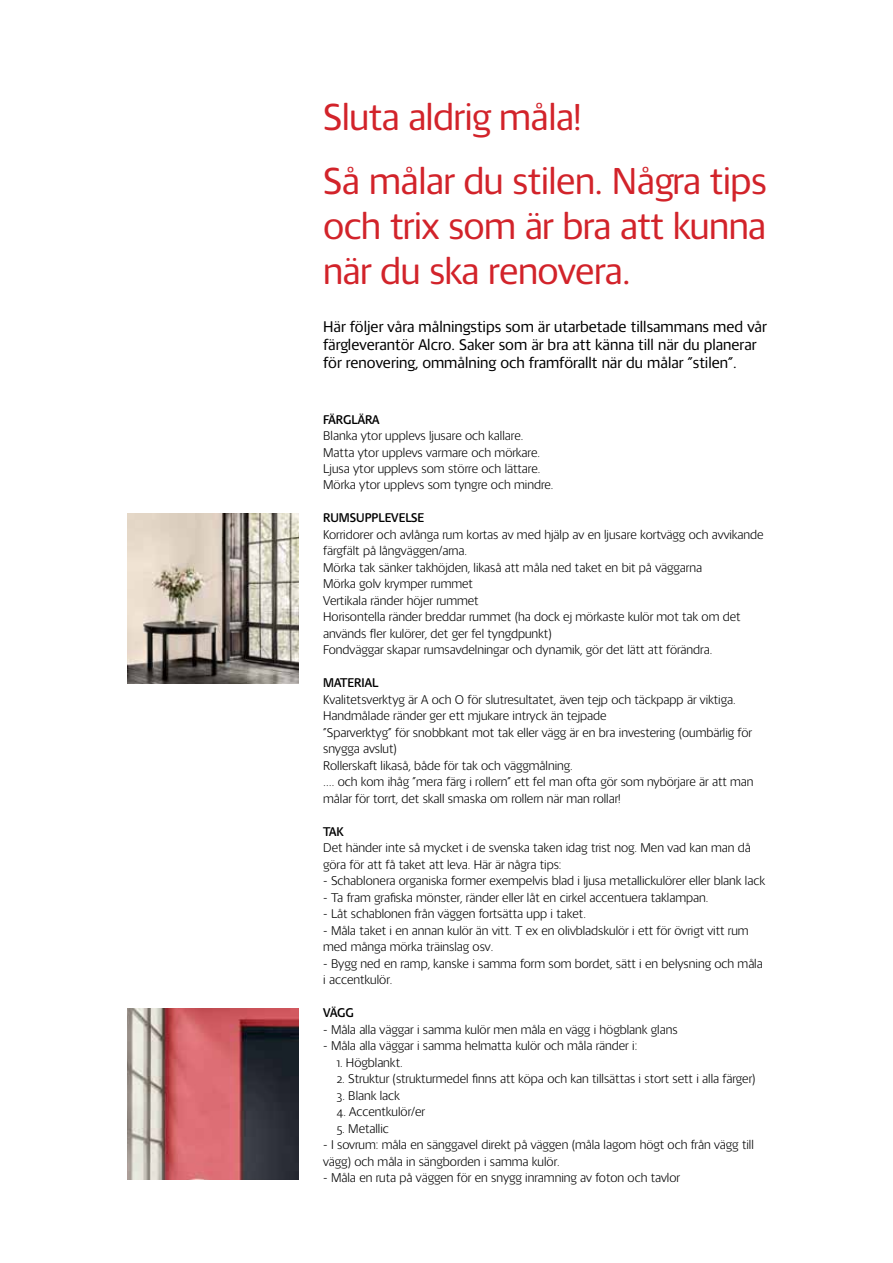
<style>
.page{position:relative;width:893px;height:1263px;background:#fff}
.page>*{position:absolute;margin:0;border:0;box-sizing:border-box;transform-origin:0 0}
.t1{font:39.9px/63.9px "Alcro Sans";letter-spacing:-.015em;color:#d2232a}
.t2{font:16.5px/18px "Alcro Sans";color:#000}
.t3{font:300 13.5px/16.5px "Alcro Sans";color:#000}
.t4{font:500 13.5px "Alcro Sans";color:#000}
</style>
<div class="page">
<img style="left:128px;top:513px;width:170px;height:171px">
<img style="left:128px;top:1009px;width:170px;height:170px">
<h1 class="t1" style="left:323px;top:85px;width:445px">Sluta aldrig måla!<br>Så målar du stilen. Några tips</h1>
<h1 class="t1" style="left:323px;top:204px;width:444px;line-height:45.3px">och trix som är bra att kunna när du ska renovera.</h1>
<p class="t2" style="left:323px;top:318px;width:445px">Här följer våra målningstips som är utarbetade tillsammans med vår färgleverantör Alcro. Saker som är bra att känna till när du planerar för renovering, ommålning och framförallt när du målar ”stilen”.</p>
<p class="t4" style="left:323px;top:412px;width:58px">FÄRGLÄRA</p>
<p class="t3" style="left:323px;top:427px;width:232px">Blanka ytor upplevs ljusare och kallare.<br>Matta ytor upplevs varmare och mörkare.<br>Ljusa ytor upplevs som större och lättare.<br>Mörka ytor upplevs som tyngre och mindre.</p>
<p class="t4" style="left:323px;top:511px;width:102px">RUMSUPPLEVELSE</p>
<p class="t3" style="left:323px;top:526px;width:442px">Korridorer och avlånga rum kortas av med hjälp av en ljusare kortvägg och avvikande färgfält på långväggen/arna.<br>Mörka tak sänker takhöjden, likaså att måla ned taket en bit på väggarna<br>Mörka golv krymper rummet<br>Vertikala ränder höjer rummet<br>Horisontella ränder breddar rummet (ha dock ej mörkaste kulör mot tak om det används fler kulörer, det ger fel tyngdpunkt)<br>Fondväggar skapar rumsavdelningar och dynamik, gör det lätt att förändra.</p>
<p class="t4" style="left:323px;top:676px;width:57px">MATERIAL</p>
<p class="t3" style="left:323px;top:691px;width:432px">Kvalitetsverktyg är A och O för slutresultatet, även tejp och täckpapp är viktiga.<br>Handmålade ränder ger ett mjukare intryck än tejpade<br>”Sparverktyg” för snobbkant mot tak eller vägg är en bra investering (oumbärlig för snygga avslut)<br>Rollerskaft likaså, både för tak och väggmålning.<br>…. och kom ihåg ”mera färg i rollern” ett fel man ofta gör som nybörjare är att man målar för torrt, det skall smaska om rollern när man rollar!</p>
<p class="t4" style="left:323px;top:825px;width:22px">TAK</p>
<p class="t3" style="left:323px;top:840px;width:429px">Det händer inte så mycket i de svenska taken idag trist nog. Men vad kan man då göra för att få taket att leva. Här är några tips:</p>
<p class="t3" style="left:323px;top:873px;width:443px">- Schablonera organiska former exempelvis blad i ljusa metallickulörer eller blank lack</p>
<p class="t3" style="left:323px;top:889px;width:387px">- Ta fram grafiska mönster, ränder eller låt en cirkel accentuera taklampan.</p>
<p class="t3" style="left:323px;top:906px;width:264px">- Låt schablonen från väggen fortsätta upp i taket.</p>
<p class="t3" style="left:323px;top:922px;width:427px">- Måla taket i en annan kulör än vitt. T ex en olivbladskulör i ett för övrigt vitt rum med många mörka träinslag osv.</p>
<p class="t3" style="left:323px;top:955px;width:441px">- Bygg ned en ramp, kanske i samma form som bordet, sätt i en belysning och måla i accentkulör.</p>
<p class="t4" style="left:323px;top:1006px;width:32px">VÄGG</p>
<p class="t3" style="left:323px;top:1021px;width:356px">- Måla alla väggar i samma kulör men måla en vägg i högblank glans</p>
<p class="t3" style="left:323px;top:1038px;width:316px">- Måla alla väggar i samma helmatta kulör och måla ränder i:</p>
<p class="t3" style="left:337px;top:1054px;width:67px">1. Högblankt.</p>
<p class="t3" style="left:337px;top:1071px;width:420px">2. Struktur (strukturmedel finns att köpa och kan tillsättas i stort sett i alla färger)</p>
<p class="t3" style="left:337px;top:1087px;width:65px">3. Blank lack</p>
<p class="t3" style="left:337px;top:1104px;width:90px">4. Accentkulör/er</p>
<p class="t3" style="left:337px;top:1120px;width:54px">5. Metallic</p>
<p class="t3" style="left:323px;top:1137px;width:432px">- I sovrum: måla en sänggavel direkt på väggen (måla lagom högt och från vägg till vägg) och måla in sängborden i samma kulör.</p>
<p class="t3" style="left:323px;top:1170px;width:358px">- Måla en ruta på väggen för en snygg inramning av foton och tavlor</p>
</div>
